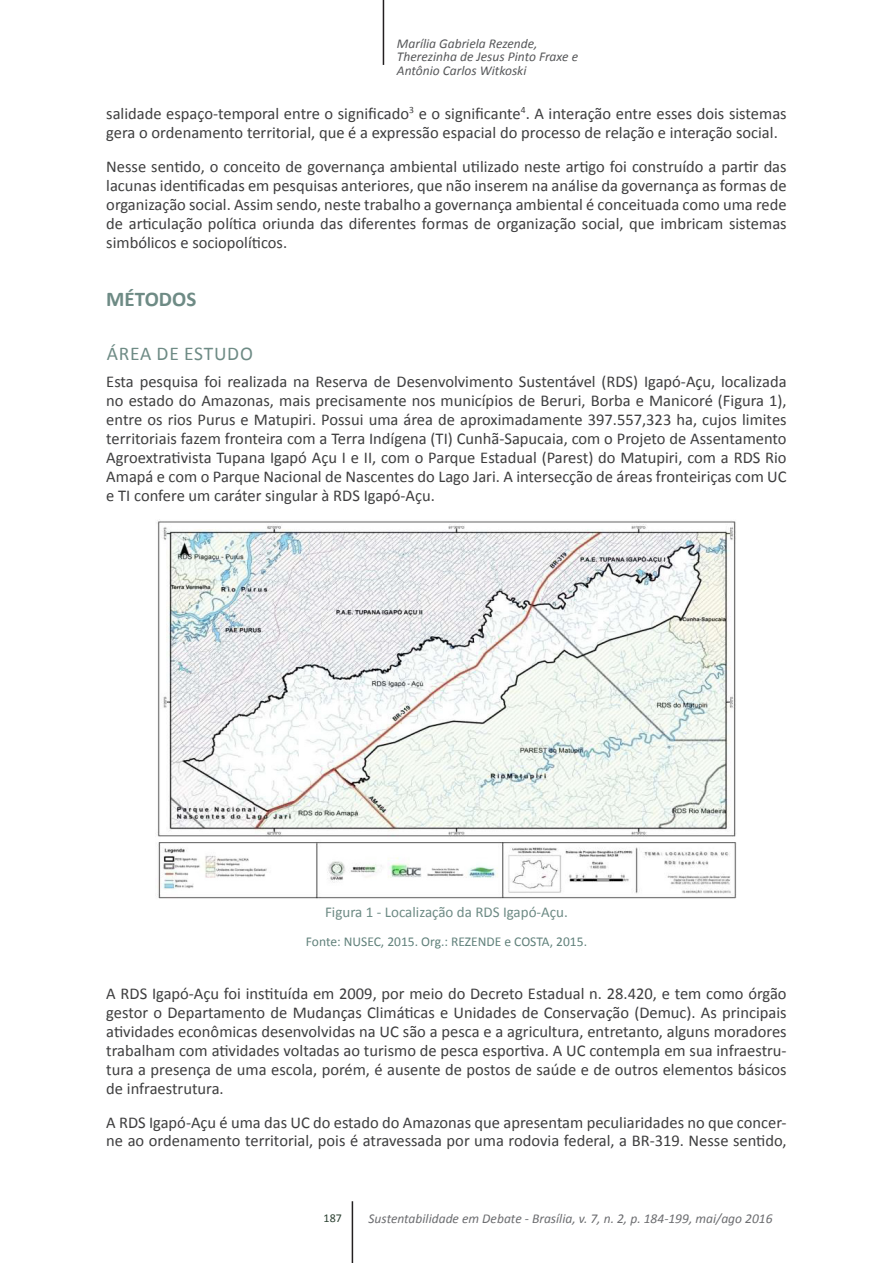
<style>
.page{position:relative;width:893px;height:1263px;background:#fff}
.page>*{position:absolute;margin:0;border:0;box-sizing:border-box;transform-origin:0 0}
.Título_2{font:700 21px "Calibri";color:#6e8b85}
.Título_3{font:19.5px "Calibri";letter-spacing:.04em;color:#6e8b85}
.t1{font:16.5px/18.9px "Calibri";color:#3e3e3f;text-align:justify}
.Figura-titulo{font:15px "Calibri";color:#6e8b85}
.Legenda_de_Figura{font:italic 13.5px/13.5px "Calibri";color:#57585a}
.Legenda_de_Figura-2{font:italic 13.5px "Calibri";color:#6c6d70}
.Legenda_de_Figura-3{font:13.5px "Calibri";color:#61817b}
.t2{font:12px "Calibri";color:#2b4031}
</style>
<div class="page">
<hr style="left:383px;top:0;width:1px;height:65px;background:#231f20">
<hr style="left:352px;top:1201px;width:1px;height:62px;background:#231f20">
<img style="left:157px;top:520px;width:580px;height:379px">
<p class="Legenda_de_Figura" style="left:397px;top:36px;width:142px">Marília Gabriela Rezende,</p>
<p class="Legenda_de_Figura" style="left:397px;top:50px;width:183px">Therezinha de Jesus Pinto Fraxe e<br>Antônio Carlos Witkoski</p>
<p class="t1" style="left:106px;top:104px;width:682px">salidade espaço-temporal entre o significado<sup>3</sup> e o significante<sup>4</sup>. A interação entre esses dois sistemas gera o ordenamento territorial, que é a expressão espacial do processo de relação e interação social.</p>
<p class="t1" style="left:106px;top:157px;width:682px">Nesse sentido, o conceito de governança ambiental utilizado neste artigo foi construído a partir das lacunas identificadas em pesquisas anteriores, que não inserem na análise da governança as formas de organização social. Assim sendo, neste trabalho a governança ambiental é conceituada como uma rede de articulação política oriunda das diferentes formas de organização social, que imbricam sistemas simbólicos e sociopolíticos.</p>
<p class="Título_2" style="left:106px;top:285px;width:91px">MÉTODOS</p>
<p class="Título_3" style="left:107px;top:341px;width:148px">ÁREA DE ESTUDO</p>
<p class="t1" style="left:106px;top:372px;width:682px">Esta pesquisa foi realizada na Reserva de Desenvolvimento Sustentável (RDS) Igapó-Açu, localizada no estado do Amazonas, mais precisamente nos municípios de Beruri, Borba e Manicoré (Figura 1), entre os rios Purus e Matupiri. Possui uma área de aproximadamente 397.557,323 ha, cujos limites territoriais fazem fronteira com a Terra Indígena (TI) Cunhã-Sapucaia, com o Projeto de Assentamento Agroextrativista Tupana Igapó Açu I e II, com o Parque Estadual (Parest) do Matupiri, com a RDS Rio Amapá e com o Parque Nacional de Nascentes do Lago Jari. A intersecção de áreas fronteiriças com UC e TI confere um caráter singular à RDS Igapó-Açu.</p>
<p class="Figura-titulo" style="left:325px;top:903px;width:244px">Figura 1 - Localização da RDS Igapó-Açu.</p>
<p class="Legenda_de_Figura-3" style="left:306px;top:933px;width:283px">Fonte: NUSEC, 2015. Org.: REZENDE e COSTA, 2015.</p>
<p class="t1" style="left:106px;top:984px;width:682px">A RDS Igapó-Açu foi instituída em 2009, por meio do Decreto Estadual n. 28.420, e tem como órgão gestor o Departamento de Mudanças Climáticas e Unidades de Conservação (Demuc). As principais atividades econômicas desenvolvidas na UC são a pesca e a agricultura, entretanto, alguns moradores trabalham com atividades voltadas ao turismo de pesca esportiva. A UC contempla em sua infraestru&shy;tura a presença de uma escola, porém, é ausente de postos de saúde e de outros elementos básicos de infraestrutura.</p>
<p class="t1" style="left:106px;top:1112px;width:682px">A RDS Igapó-Açu é uma das UC do estado do Amazonas que apresentam peculiaridades no que concer&shy;ne ao ordenamento territorial, pois é atravessada por uma rodovia federal, a BR-319. Nesse sentido,</p>
<p class="t2" style="left:324px;top:1210px;width:20px">187</p>
<p class="Legenda_de_Figura-2" style="left:369px;top:1210px;width:406px">Sustentabilidade em Debate - Brasília, v. 7, n. 2, p. 184-199, mai/ago 2016</p>
</div>
